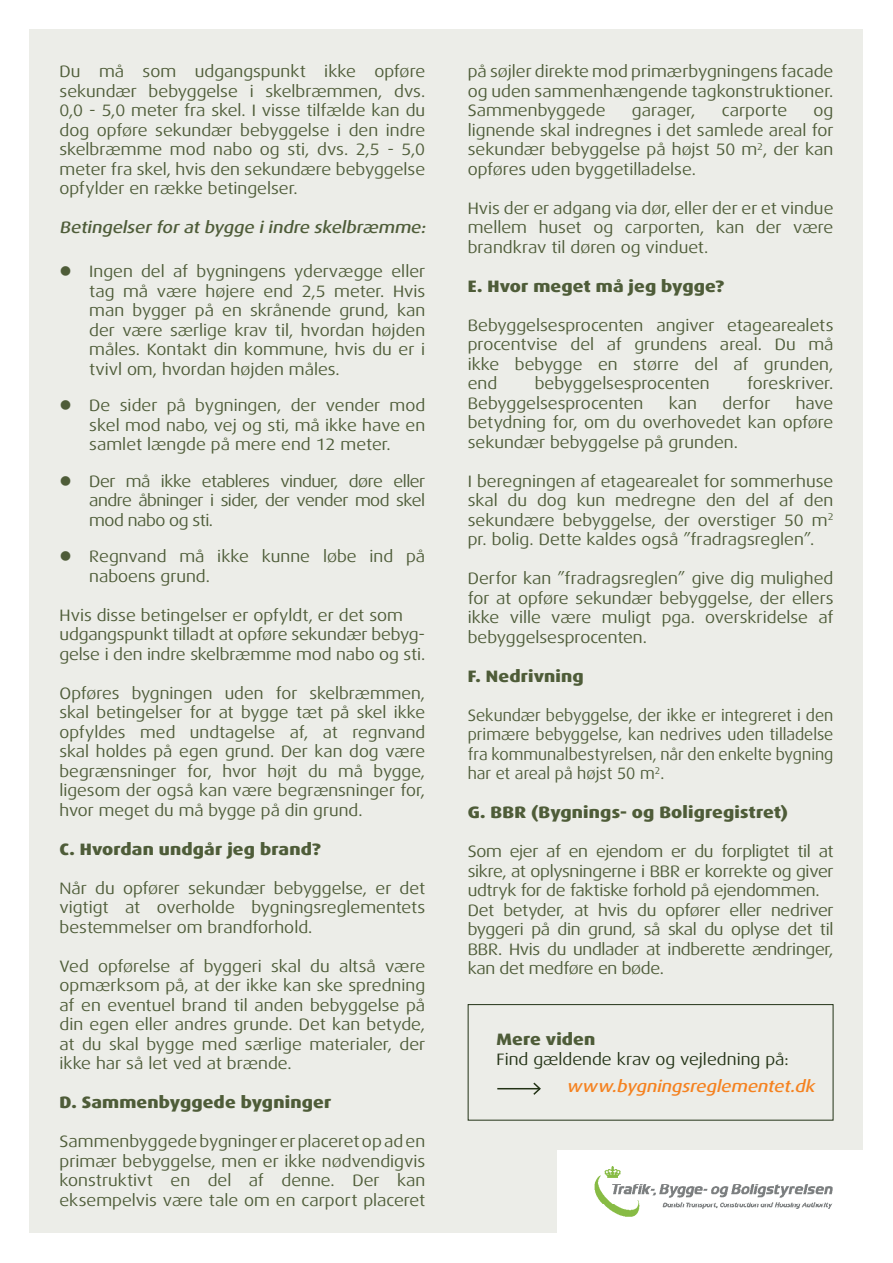
<style>
.page{position:relative;width:893px;height:1263px;background:#fff}
.page>*{position:absolute;margin:0;border:0;box-sizing:border-box;transform-origin:0 0}
.t1{font:16.5px/19.5px "Dax Wide";color:#4e5c38;text-align:justify}
.t2{font:16.5px/19.5px "Dax Wide";letter-spacing:-.02em;color:#4e5c38}
.t3{font:16.5px/19.5px "Dax Wide";color:#4e5c38;text-align:justify;scale:.93 1}
.t4{font:800 16.5px "Dax Wide";letter-spacing:.01em;color:#4e5c38}
.t5{font:italic 500 16.5px "Dax Wide";color:#4e5c38}
.t6{font:16.5px "Dax Wide";color:#233316}
.t7{font:italic 500 16.5px "Dax Wide";color:#f58220}
</style>
<div class="page">
<div style="left:30px;top:30px;width:833px;height:1203px;background:#ecede8"></div>
<div style="left:557px;top:1150px;width:336px;height:113px;background:#fff"></div>
<img style="left:594px;top:1166px;width:238px;height:51px">
<div style="left:468px;top:1004px;width:365px;height:116px;border:1px solid #233316"></div>
<hr style="left:497px;top:1088px;width:43px;height:1px;background:#233316">
<svg style="left:532px;top:1082px;width:9px;height:13px"></svg>
<p class="t1" style="left:60px;top:62px;width:367px">Du må som udgangspunkt ikke opføre sekundær bebyggelse i skelbræmmen, dvs.<br>0,0 - 5,0 meter fra skel. I visse tilfælde kan du dog opføre sekundær bebyggelse i den indre skelbræmme mod nabo og sti, dvs. 2,5 - 5,0 meter fra skel, hvis den sekundære bebyggelse opfylder en række betingelser.</p>
<p class="t5" style="left:60px;top:218px;width:370px">Betingelser for at bygge i indre skelbræmme:</p>
<p class="t1" style="left:89px;top:262px;width:337px">Ingen del af bygningens ydervægge eller tag må være højere end 2,5 meter. Hvis man bygger på en skrånende grund, kan der være særlige krav til, hvordan højden måles. Kontakt din kommune, hvis du er i tvivl om, hvordan højden måles.</p>
<p class="t1" style="left:89px;top:396px;width:337px">De sider på bygningen, der vender mod skel mod nabo, vej og sti, må ikke have en samlet længde på mere end 12 meter.</p>
<p class="t1" style="left:89px;top:471px;width:337px">Der må ikke etableres vinduer, døre eller andre åbninger i sider, der vender mod skel mod nabo og sti.</p>
<p class="t1" style="left:89px;top:547px;width:337px">Regnvand må ikke kunne løbe ind på naboens grund.</p>
<p class="t1" style="left:60px;top:605px;width:367px;text-align:left">Hvis disse betingelser er opfyldt, er det som udgangspunkt tilladt at opføre sekundær bebyg&shy;gelse i den indre skelbræmme mod nabo og sti.</p>
<p class="t1" style="left:60px;top:683px;width:367px">Opføres bygningen uden for skelbræmmen, skal betingelser for at bygge tæt på skel ikke opfyldes med undtagelse af, at regnvand skal holdes på egen grund. Der kan dog være begrænsninger for, hvor højt du må bygge, ligesom der også kan være begrænsninger for, hvor meget du må bygge på din grund.</p>
<p class="t4" style="left:60px;top:839px;width:263px">C. Hvordan undgår jeg brand?</p>
<p class="t1" style="left:60px;top:878px;width:367px">Når du opfører sekundær bebyggelse, er det vigtigt at overholde bygningsreglementets bestemmelser om brandforhold.</p>
<p class="t1" style="left:60px;top:956px;width:367px">Ved opførelse af byggeri skal du altså være opmærksom på, at der ikke kan ske spredning af en eventuel brand til anden bebyggelse på din egen eller andres grunde. Det kan betyde, at du skal bygge med særlige materialer, der ikke har så let ved at brænde.</p>
<p class="t4" style="left:60px;top:1093px;width:273px">D. Sammenbyggede bygninger</p>
<p class="t1" style="left:60px;top:1132px;width:367px">Sammenbyggede bygninger er placeret op ad en primær bebyggelse, men er ikke nødvendigvis konstruktivt en del af denne. Der kan eksempelvis være tale om en carport placeret</p>
<p class="t1" style="left:468px;top:62px;width:367px">på søjler direkte mod primærbygningens facade og uden sammenhængende tagkonstruktioner.<br>Sammenbyggede</p>
<p class="t1" style="left:632px;top:101px;width:65px">garager,</p>
<p class="t1" style="left:722px;top:101px;width:67px">carporte</p>
<p class="t1" style="left:468px;top:101px;width:367px;text-indent:346px">og lignende skal indregnes i det samlede areal for sekundær bebyggelse på højst 50 m<sup>2</sup>, der kan opføres uden byggetilladelse.</p>
<p class="t1" style="left:468px;top:198px;width:367px">Hvis der er adgang via dør, eller der er et vindue mellem huset og carporten, kan der være brandkrav til døren og vinduet.</p>
<p class="t4" style="left:468px;top:276px;width:258px">E. Hvor meget må jeg bygge?</p>
<p class="t1" style="left:468px;top:315px;width:367px">Bebyggelsesprocenten angiver etagearealets procentvise del af grundens areal. Du må ikke bebygge en større del af grunden, end</p>
<p class="t1" style="left:535px;top:374px;width:177px">bebyggelsesprocenten</p>
<p class="t1" style="left:747px;top:374px;width:88px">foreskriver.</p>
<p class="t1" style="left:468px;top:393px;width:177px">Bebyggelsesprocenten</p>
<p class="t1" style="left:669px;top:393px;width:30px">kan</p>
<p class="t1" style="left:722px;top:393px;width:49px">derfor</p>
<p class="t1" style="left:468px;top:393px;width:367px;text-indent:328px">have betydning for, om du overhovedet kan opføre sekundær bebyggelse på grunden.</p>
<p class="t1" style="left:468px;top:471px;width:367px">I beregningen af etagearealet for sommerhuse skal du dog kun medregne den del af den sekundære bebyggelse, der overstiger 50 m<sup>2 </sup>pr. bolig. Dette kaldes også ”fradragsreglen”.</p>
<p class="t1" style="left:468px;top:569px;width:367px">Derfor kan ”fradragsreglen” give dig mulighed for at opføre sekundær bebyggelse, der ellers ikke ville være muligt pga. overskridelse af bebyggelsesprocenten.</p>
<p class="t4" style="left:468px;top:666px;width:118px">F. Nedrivning</p>
<p class="t3" style="left:468px;top:705px;width:395px">Sekundær bebyggelse, der ikke er integreret i den primære bebyggelse, kan nedrives uden tilladelse fra kommunalbestyrelsen, når den enkelte bygning har et areal på højst 50 m<sup>2</sup>.</p>
<p class="t4" style="left:468px;top:803px;width:322px">G. BBR (Bygnings- og Boligregistret)</p>
<p class="t2" style="left:468px;top:842px;width:367px">Som ejer af en ejendom er du forpligtet til at sikre, at oplysningerne i BBR er korrekte og giver udtryk for de faktiske forhold på ejendommen.<br>Det betyder, at hvis du opfører eller nedriver byggeri på din grund, så skal du oplyse det til BBR. Hvis du undlader at indberette ændringer, kan det medføre en bøde.</p>
<p class="t4" style="left:496px;top:1030px;width:100px">Mere viden</p>
<p class="t6" style="left:496px;top:1050px;width:294px">Find gældende krav og vejledning på:</p>
<p class="t7" style="left:566px;top:1077px;width:253px">www.bygningsreglementet.dk</p>
</div>
